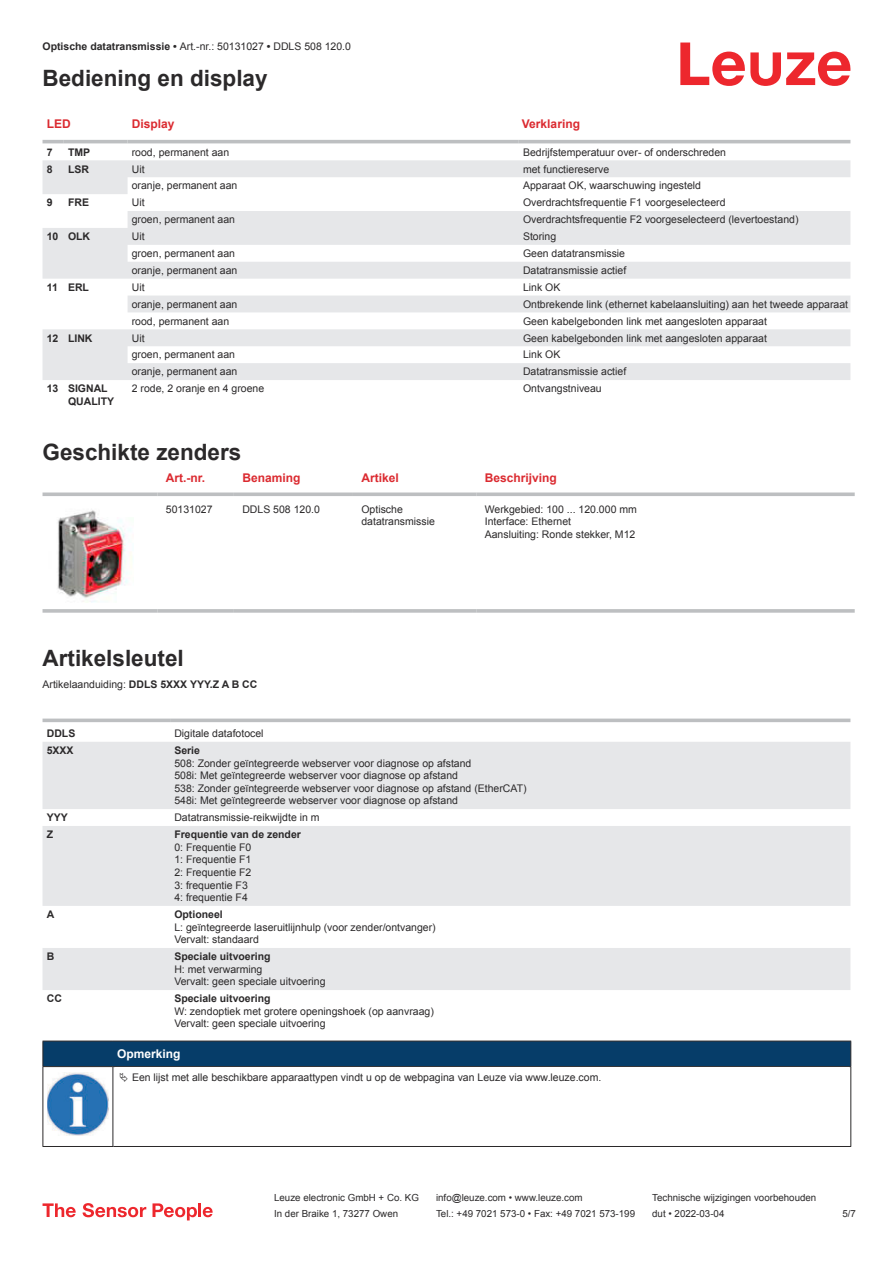
<style>
.page{position:relative;width:893px;height:1263px;background:#fff}
.page>*{position:absolute;margin:0;border:0;box-sizing:border-box;transform-origin:0 0}
.t1{font:700 22.5px "Arial";color:#2b292a}
.t2{font:700 12px "Arial";color:#db2a30}
.t3{font:700 12px "Arial";color:#fff}
.t4{font:10.5px/12.6px "Arial";color:#2b292a}
.t5{font:700 10.5px/12.6px "Arial";color:#2b292a}
.t6{font:9.75px "Arial";color:#2b292a}
.s1{font-weight:700}
</style>
<div class="page">
<svg style="left:680px;top:43px;width:170px;height:43px"></svg>
<svg style="left:43px;top:160px;width:807px;height:220px;fill:#e6e7e9"></svg>
<hr style="left:43px;top:140px;width:21px;height:3px;background:#bdbfc1">
<hr style="left:64px;top:140px;width:64px;height:3px;background:#bdbfc1">
<hr style="left:128px;top:140px;width:391px;height:3px;background:#bdbfc1">
<hr style="left:519px;top:140px;width:331px;height:3px;background:#bdbfc1">
<svg style="left:43px;top:492px;width:114px;height:4px"></svg>
<svg style="left:157px;top:492px;width:77px;height:4px"></svg>
<svg style="left:234px;top:492px;width:119px;height:4px"></svg>
<svg style="left:353px;top:492px;width:123px;height:4px"></svg>
<svg style="left:476px;top:492px;width:379px;height:4px;background:#c5c7c8"></svg>
<svg style="left:43px;top:609px;width:114px;height:4px"></svg>
<svg style="left:157px;top:609px;width:77px;height:4px"></svg>
<svg style="left:234px;top:609px;width:119px;height:4px"></svg>
<svg style="left:353px;top:609px;width:123px;height:4px"></svg>
<svg style="left:476px;top:609px;width:379px;height:4px;background:#c3c5c7"></svg>
<img style="left:57px;top:510px;width:75px;height:92px">
<svg style="left:43px;top:742px;width:807px;height:248px;fill:#e6e7e9"></svg>
<svg style="left:43px;top:718px;width:127px;height:4px"></svg>
<svg style="left:170px;top:718px;width:680px;height:4px;background:#c6c8ca"></svg>
<svg style="left:43px;top:1203px;width:33px;height:14px"></svg>
<svg style="left:83px;top:1203px;width:63px;height:14px"></svg>
<svg style="left:153px;top:1203px;width:44px;height:17px"></svg>
<hr style="left:198px;top:1203px;width:3px;height:14px;background:#ed272d">
<svg style="left:203px;top:1207px;width:10px;height:10px"></svg>
<hr style="left:43px;top:1066px;width:70px;height:1px;background:#2b292a">
<div style="left:43px;top:1041px;width:808px;height:25px;background:#063d69"></div>
<hr style="left:113px;top:1066px;width:738px;height:1px;background:#2b292a">
<hr style="left:43px;top:1067px;width:1px;height:75px;background:#2b292a">
<hr style="left:113px;top:1067px;width:1px;height:75px;background:#2b292a">
<hr style="left:850px;top:1067px;width:1px;height:75px;background:#2b292a">
<hr style="left:43px;top:1146px;width:70px;height:1px;background:#2b292a">
<hr style="left:113px;top:1146px;width:738px;height:1px;background:#2b292a">
<img style="left:47px;top:1073px;width:61px;height:63px">
<p class="t4" style="left:43px;top:41px;width:310px"><span class="s1">Optische datatransmissie •</span> Art.-nr.: 50131027 <span class="s1">•</span> DDLS 508 120.0</p>
<h1 class="t1" style="left:43px;top:70px;width:227px">Bediening en display</h1>
<p class="t2" style="left:47px;top:119px;width:25px">LED</p>
<p class="t2" style="left:132px;top:119px;width:44px">Display</p>
<p class="t2" style="left:522px;top:119px;width:60px">Verklaring</p>
<p class="t5" style="left:47px;top:147px;width:7px">7</p>
<p class="t5" style="left:68px;top:147px;width:24px">TMP</p>
<p class="t4" style="left:132px;top:147px;width:99px">rood, permanent aan</p>
<p class="t4" style="left:523px;top:147px;width:205px">Bedrijfstemperatuur over- of onderschreden</p>
<p class="t5" style="left:47px;top:163px;width:7px">8</p>
<p class="t5" style="left:68px;top:163px;width:23px">LSR</p>
<p class="t4" style="left:132px;top:163px;width:14px">Uit</p>
<p class="t4" style="left:523px;top:163px;width:88px">met functiereserve</p>
<p class="t4" style="left:132px;top:180px;width:107px">oranje, permanent aan</p>
<p class="t4" style="left:523px;top:180px;width:179px">Apparaat OK, waarschuwing ingesteld</p>
<p class="t5" style="left:47px;top:197px;width:7px">9</p>
<p class="t5" style="left:68px;top:197px;width:23px">FRE</p>
<p class="t4" style="left:132px;top:197px;width:14px">Uit</p>
<p class="t4" style="left:523px;top:197px;width:204px">Overdrachtsfrequentie F1 voorgeselecteerd</p>
<p class="t4" style="left:132px;top:214px;width:105px">groen, permanent aan</p>
<p class="t4" style="left:523px;top:214px;width:277px">Overdrachtsfrequentie F2 voorgeselecteerd (levertoestand)</p>
<p class="t5" style="left:47px;top:231px;width:45px">10 OLK</p>
<p class="t4" style="left:132px;top:231px;width:14px">Uit</p>
<p class="t4" style="left:523px;top:231px;width:35px">Storing</p>
<p class="t4" style="left:132px;top:248px;width:105px">groen, permanent aan</p>
<p class="t4" style="left:523px;top:248px;width:104px">Geen datatransmissie</p>
<p class="t4" style="left:132px;top:265px;width:107px">oranje, permanent aan</p>
<p class="t4" style="left:523px;top:265px;width:105px">Datatransmissie actief</p>
<p class="t5" style="left:47px;top:282px;width:44px">11 ERL</p>
<p class="t4" style="left:132px;top:282px;width:14px">Uit</p>
<p class="t4" style="left:523px;top:282px;width:39px">Link OK</p>
<p class="t4" style="left:132px;top:299px;width:107px">oranje, permanent aan</p>
<p class="t4" style="left:523px;top:299px;width:327px">Ontbrekende link (ethernet kabelaansluiting) aan het tweede apparaat</p>
<p class="t4" style="left:132px;top:316px;width:99px">rood, permanent aan</p>
<p class="t4" style="left:523px;top:316px;width:245px">Geen kabelgebonden link met aangesloten apparaat</p>
<p class="t5" style="left:47px;top:332px;width:47px">12 LINK</p>
<p class="t4" style="left:132px;top:332px;width:14px">Uit</p>
<p class="t4" style="left:523px;top:332px;width:245px">Geen kabelgebonden link met aangesloten apparaat</p>
<p class="t4" style="left:132px;top:349px;width:105px">groen, permanent aan</p>
<p class="t4" style="left:523px;top:349px;width:39px">Link OK</p>
<p class="t4" style="left:132px;top:366px;width:107px">oranje, permanent aan</p>
<p class="t4" style="left:523px;top:366px;width:105px">Datatransmissie actief</p>
<p class="t5" style="left:68px;top:383px;width:48px;text-indent:-21px">13 SIGNAL<br>QUALITY</p>
<p class="t4" style="left:132px;top:383px;width:134px">2 rode, 2 oranje en 4 groene</p>
<p class="t4" style="left:523px;top:383px;width:80px">Ontvangstniveau</p>
<h1 class="t1" style="left:43px;top:443px;width:200px">Geschikte zenders</h1>
<p class="t2" style="left:166px;top:473px;width:41px">Art.-nr.</p>
<p class="t2" style="left:242px;top:473px;width:60px">Benaming</p>
<p class="t2" style="left:361px;top:473px;width:39px">Artikel</p>
<p class="t2" style="left:485px;top:473px;width:74px">Beschrijving</p>
<p class="t4" style="left:166px;top:503px;width:48px">50131027</p>
<p class="t4" style="left:242px;top:503px;width:79px">DDLS 508 120.0</p>
<p class="t4" style="left:361px;top:503px;width:75px">Optische datatransmissie</p>
<p class="t4" style="left:485px;top:503px;width:154px">Werkgebied: 100 ... 120.000 mm<br>Interface: Ethernet<br>Aansluiting: Ronde stekker, M12</p>
<h1 class="t1" style="left:43px;top:649px;width:143px">Artikelsleutel</h1>
<p class="t4" style="left:43px;top:679px;width:216px">Artikelaanduiding: <span class="s1">DDLS 5XXX YYY.Z A B CC</span></p>
<p class="t5" style="left:47px;top:728px;width:30px">DDLS</p>
<p class="t4" style="left:174px;top:728px;width:91px">Digitale datafotocel</p>
<p class="t5" style="left:47px;top:745px;width:28px">5XXX</p>
<p class="t5" style="left:174px;top:745px;width:27px">Serie</p>
<p class="t4" style="left:174px;top:757px;width:354px">508: Zonder geïntegreerde webserver voor diagnose op afstand<br>508i: Met geïntegreerde webserver voor diagnose op afstand<br>538: Zonder geïntegreerde webserver voor diagnose op afstand (EtherCAT)<br>548i: Met geïntegreerde webserver voor diagnose op afstand</p>
<p class="t5" style="left:47px;top:812px;width:23px">YYY</p>
<p class="t4" style="left:174px;top:812px;width:147px">Datatransmissie-reikwijdte in m</p>
<p class="t5" style="left:47px;top:829px;width:8px">Z</p>
<p class="t5" style="left:174px;top:829px;width:128px">Frequentie van de zender</p>
<p class="t4" style="left:174px;top:842px;width:79px">0: Frequentie F0<br>1: Frequentie F1<br>2: Frequentie F2<br>3: frequentie F3<br>4: frequentie F4</p>
<p class="t5" style="left:47px;top:909px;width:9px">A</p>
<p class="t5" style="left:174px;top:909px;width:50px">Optioneel</p>
<p class="t4" style="left:174px;top:922px;width:263px">L: geïntegreerde laseruitlijnhulp (voor zender/ontvanger)<br>Vervalt: standaard</p>
<p class="t5" style="left:47px;top:951px;width:9px">B</p>
<p class="t5" style="left:174px;top:951px;width:98px">Speciale uitvoering</p>
<p class="t4" style="left:174px;top:964px;width:153px">H: met verwarming<br>Vervalt: geen speciale uitvoering</p>
<p class="t5" style="left:47px;top:993px;width:17px">CC</p>
<p class="t5" style="left:174px;top:993px;width:98px">Speciale uitvoering</p>
<p class="t4" style="left:174px;top:1006px;width:261px">W: zendoptiek met grotere openingshoek (op aanvraag)<br>Vervalt: geen speciale uitvoering</p>
<p class="t3" style="left:117px;top:1049px;width:65px">Opmerking</p>
<p class="t4" style="left:132px;top:1072px;width:471px">Een lijst met alle beschikbare apparaattypen vindt u op de webpagina van Leuze via www.leuze.com.</p>
<p class="t6" style="left:274px;top:1194px;width:146px">Leuze electronic GmbH + Co. KG</p>
<p class="t6" style="left:436px;top:1194px;width:148px">info@leuze.com • www.leuze.com</p>
<p class="t6" style="left:652px;top:1194px;width:166px">Technische wijzigingen voorbehouden</p>
<p class="t6" style="left:274px;top:1210px;width:126px">In der Braike 1, 73277 Owen</p>
<p class="t6" style="left:436px;top:1210px;width:201px">Tel.: +49 7021 573-0 • Fax: +49 7021 573-199</p>
<p class="t6" style="left:652px;top:1210px;width:74px">dut • 2022-03-04</p>
<p class="t6" style="left:842px;top:1210px;width:15px">5 /7</p>
</div>
